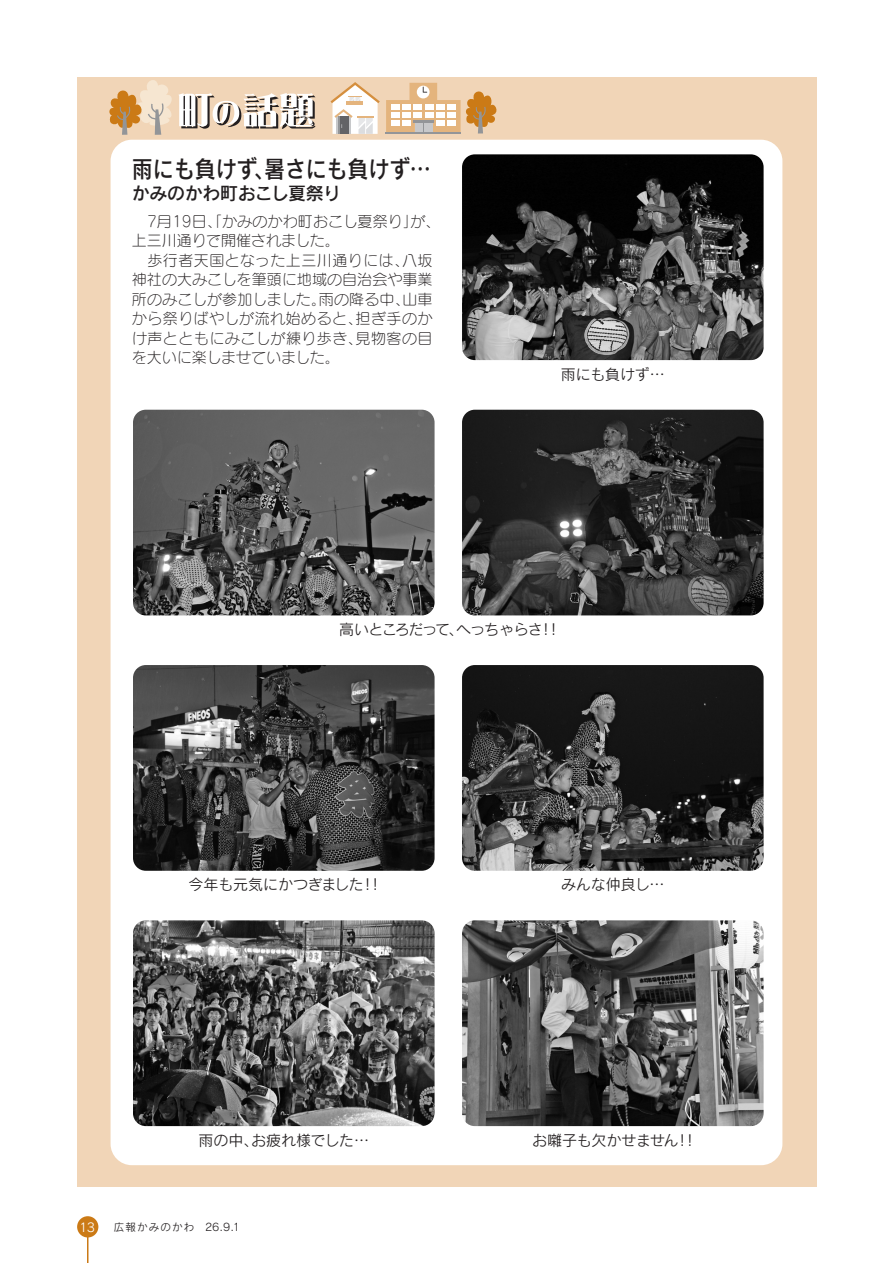
<style>
.page{position:relative;width:893px;height:1263px;background:#fff}
.page>*{position:absolute;margin:0;border:0;box-sizing:border-box;transform-origin:0 0}
.t1{font:24px "Rodin Pro N DB 90 pv RKSJ H";letter-spacing:-.01em;color:#231f20;scale:.88 1}
.t2{font:18px "Rodin Pro N DB 90 pv RKSJ H";letter-spacing:-.02em;color:#231f20}
.t3{font:15px/19.5px "Seurat Pro N L 90 pv RKSJ H";letter-spacing:.01em;color:#231f20}
.t4{font:15px "Rodin Pro N M 90 pv RKSJ H";letter-spacing:-.015em;color:#231f20}
.t5{font:15px "Rodin Pro N M 90 pv RKSJ H";letter-spacing:-.07em;color:#231f20}
.t6{font:12.15px "Rodin Pro M 90 pv RKSJ H";color:#fff}
.t7{font:10.5px "Rodin Pro M 90 pv RKSJ H";letter-spacing:.11em;color:#231f20}
</style>
<div class="page">
<div style="left:77px;top:77px;width:739px;height:1109px;background:#f1d5b7"></div>
<div style="left:111px;top:140px;width:671px;height:1025px;background:#fff;border-radius:21px"></div>
<svg style="left:330px;top:82px;width:50px;height:52px"></svg>
<svg style="left:386px;top:83px;width:111px;height:51px"></svg>
<hr style="left:413px;top:120px;width:21px;height:3px;background:#939598">
<hr style="left:385px;top:133px;width:76px;height:1px;background:#939598">
<img style="left:462px;top:665px;width:302px;height:206px;border-radius:13px">
<img style="left:462px;top:154px;width:302px;height:206px;border-radius:13px">
<img style="left:462px;top:920px;width:302px;height:206px;border-radius:13px">
<img style="left:133px;top:665px;width:302px;height:206px;border-radius:13px">
<img style="left:462px;top:410px;width:302px;height:205px;border-radius:13px">
<img style="left:133px;top:410px;width:302px;height:205px;border-radius:13px">
<img style="left:133px;top:920px;width:302px;height:206px;border-radius:13px">
<svg style="left:109px;top:80px;width:206px;height:55px"></svg>
<div style="left:77px;top:1216px;width:21px;height:21px;background:#cb7a16;border-radius:50%"></div>
<hr style="left:87px;top:1227px;width:1px;height:36px;background:#cb7a16">
<p class="t1" style="left:132px;top:160px;width:341px">雨にも負けず、暑さにも負けず…</p>
<p class="t2" style="left:132px;top:186px;width:211px">かみのかわ町おこし夏祭り</p>
<p class="t3" style="left:132px;top:213px;width:310px">　7月19日、「かみのかわ町おこし夏祭り」が、上三川通りで開催されました。<br>　歩行者天国となった上三川通りには、八坂神社の大みこしを筆頭に地域の自治会や事業所のみこしが参加しました。雨の降る中、山車から祭りばやしが流れ始めると、担ぎ手のかけ声とともにみこしが練り歩き、見物客の目を大いに楽しませていました。</p>
<p class="t4" style="left:561px;top:368px;width:106px">雨にも負けず…</p>
<p class="t5" style="left:339px;top:623px;width:223px">高いところだって、へっちゃらさ！！</p>
<p class="t4" style="left:189px;top:879px;width:196px">今年も元気にかつぎました！！</p>
<p class="t4" style="left:198px;top:1134px;width:172px">雨の中、お疲れ様でした…</p>
<p class="t6" style="left:79px;top:1222px;width:18px">13</p>
<p class="t7" style="left:114px;top:1223px;width:128px">広報かみのかわ 26.9.1</p>
<p class="t4" style="left:561px;top:879px;width:105px">みんな仲良し…</p>
<p class="t4" style="left:532px;top:1134px;width:167px">お囃子も欠かせません！！</p>
</div>
